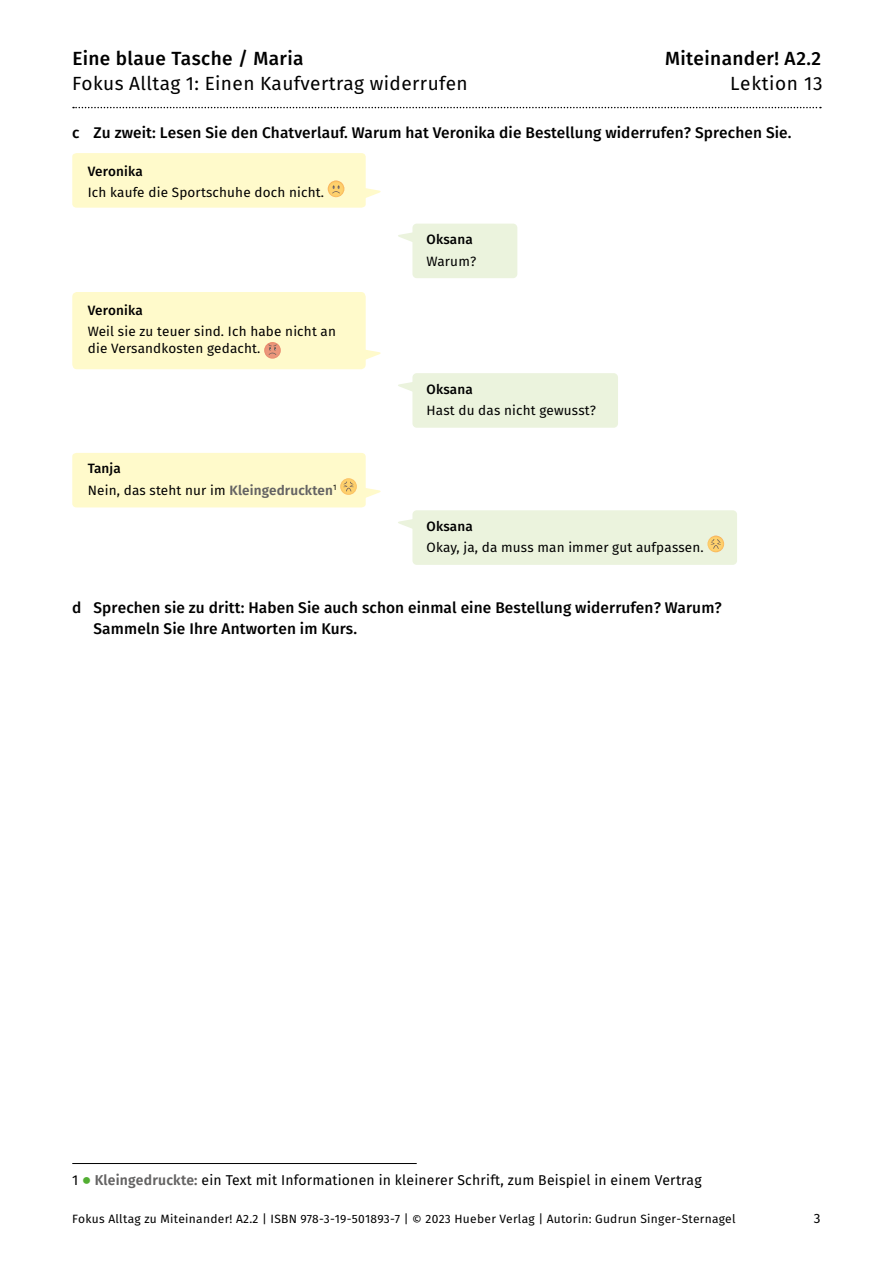
<style>
.page{position:relative;width:893px;height:1263px;background:#fff}
.page>*{position:absolute;margin:0;border:0;box-sizing:border-box;transform-origin:0 0}
.t1{font:19.05px "Susp Sans";letter-spacing:.02em;color:#000}
.t2{font:500 19.05px "Susp Sans";letter-spacing:.02em;color:#000}
.t3{font:500 15.45px/20.7px "Susp Sans";letter-spacing:.01em;color:#000}
.t4{font:14.25px "Susp Sans";letter-spacing:.015em;color:#000}
.t5{font:13.5px/21.5px "Susp Sans";letter-spacing:.01em;color:#000}
.t6{font:500 13.5px "Susp Sans";letter-spacing:.01em;color:#000}
.t7{font:12px "Susp Sans";letter-spacing:.025em;color:#000}
.s1{font-weight:500}
.s2{font-weight:600;color:#646363}
</style>
<div class="page">
<svg style="left:73px;top:107px;width:748px;height:1px"></svg>
<hr style="left:72px;top:1163px;width:345px;height:1px;background:#000">
<svg style="left:72px;top:153px;width:309px;height:55px;background:#fef9cc"></svg>
<div style="left:412px;top:224px;width:105px;height:54px;background:#ebf3dd;border-radius:4px"></div>
<svg style="left:398px;top:232px;width:15px;height:11px"></svg>
<div style="left:72px;top:453px;width:309px;height:54px;background:#fffacb"></div>
<div style="left:72px;top:292px;width:294px;height:77px;background:#fffacb;border-radius:5px"></div>
<img style="left:264px;top:342px;width:14px;height:14px">
<svg style="left:266px;top:344px;width:15px;height:15px"></svg>
<svg style="left:365px;top:349px;width:16px;height:11px"></svg>
<div style="left:412px;top:373px;width:206px;height:55px;background:#ebf3dd;border-radius:4px"></div>
<svg style="left:398px;top:382px;width:14px;height:9px"></svg>
<div style="left:412px;top:510px;width:325px;height:55px;background:#ebf3dd;border-radius:4px"></div>
<img style="left:707px;top:536px;width:16px;height:16px">
<svg style="left:710px;top:538px;width:15px;height:11px"></svg>
<svg style="left:398px;top:519px;width:14px;height:10px"></svg>
<h1 class="t2" style="left:73px;top:43px;width:232px">Eine blaue Tasche / Maria</h1>
<h1 class="t2" style="left:665px;top:43px;width:158px">Miteinander! A2.2</h1>
<h1 class="t1" style="left:72px;top:68px;width:397px">Fokus Alltag 1: Einen Kaufvertrag widerrufen</h1>
<h1 class="t1" style="left:730px;top:69px;width:94px">Lektion 13</h1>
<p class="t3" style="left:72px;top:121px;width:721px">c Zu zweit: Lesen Sie den Chatverlauf. Warum hat Veronika die Bestellung widerrufen? Sprechen Sie.</p>
<p class="t6" style="left:88px;top:160px;width:56px">Veronika</p>
<p class="t5" style="left:88px;top:181px;width:238px">Ich kaufe die Sportschuhe doch nicht.</p>
<p class="t6" style="left:88px;top:299px;width:56px">Veronika</p>
<p class="t5" style="left:88px;top:322px;width:250px;line-height:17.2px">Weil sie zu teuer sind. Ich habe nicht an die Versandkosten gedacht.</p>
<p class="t5" style="left:88px;top:457px;width:250px"><span class="s1">Tanja<br></span>Nein, das steht nur im <span class="s2">Kleingedruckten</span><sup>1</sup></p>
<p class="t6" style="left:426px;top:228px;width:48px">Oksana</p>
<p class="t5" style="left:426px;top:250px;width:51px">Warum?</p>
<p class="t6" style="left:426px;top:378px;width:48px">Oksana</p>
<p class="t5" style="left:426px;top:399px;width:171px">Hast du das nicht gewusst?</p>
<p class="t6" style="left:426px;top:515px;width:48px">Oksana</p>
<p class="t5" style="left:426px;top:536px;width:279px">Okay, ja, da muss man immer gut aufpassen.</p>
<p class="t3" style="left:94px;top:596px;width:630px;text-indent:-21px">d Sprechen sie zu dritt: Haben Sie auch schon einmal eine Bestellung widerrufen? Warum?<br>Sammeln Sie Ihre Antworten im Kurs.</p>
<p class="t4" style="left:72px;top:1169px;width:631px">1 <span class="s2">Kleingedruckte:</span> ein Text mit Informationen in kleinerer Schrift, zum Beispiel in einem Vertrag</p>
<p class="t7" style="left:72px;top:1209px;width:665px">Fokus Alltag zu Miteinander! A2.2 | ISBN 978-3-19-501893-7 | © 2023 Hueber Verlag | Autorin: Gudrun Singer-Sternagel</p>
<p class="t5" style="left:814px;top:1207px;width:8px">3</p>
</div>
